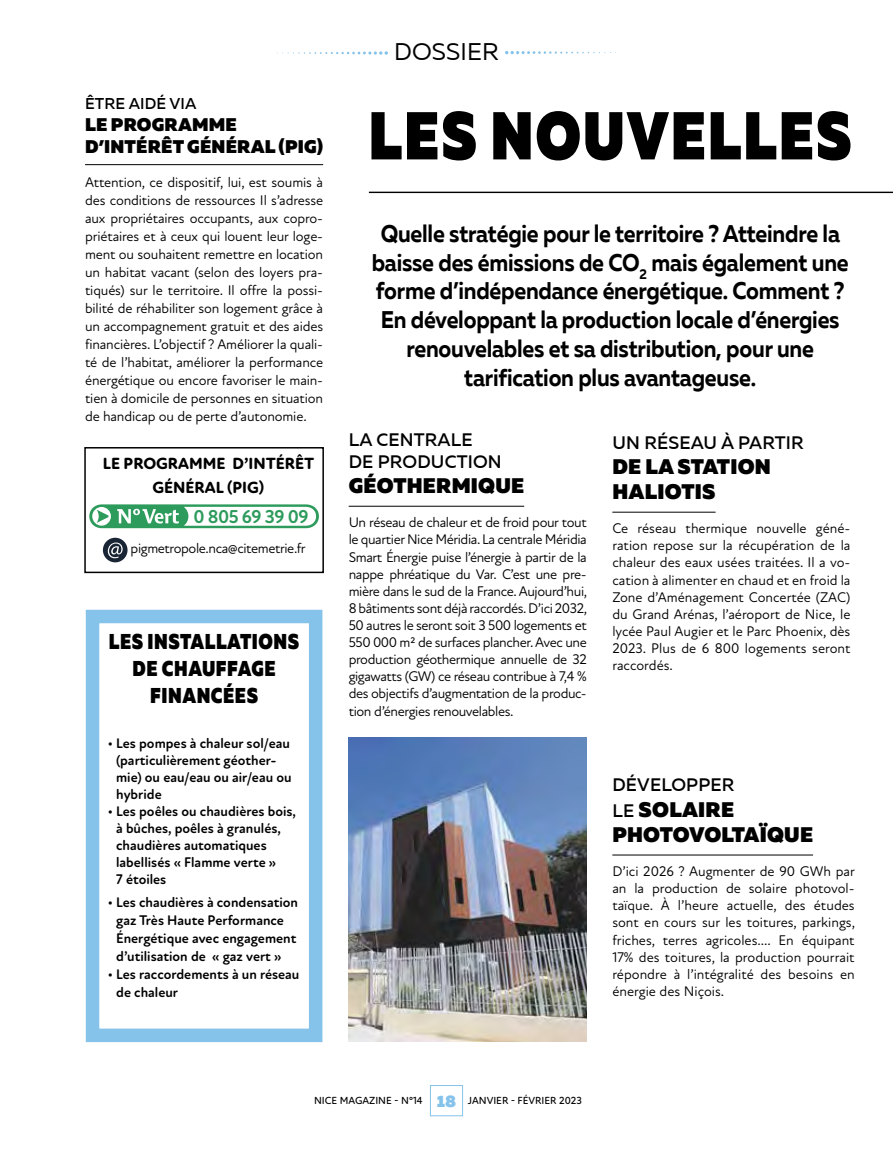
<style>
.page{position:relative;width:893px;height:1149px;background:#fff}
.page>*{position:absolute;margin:0;border:0;box-sizing:border-box;transform-origin:0 0}
.t1{font:900 67.5px "Muller";letter-spacing:.03em;color:#000;scale:.84 1}
.t2{font:700 24px/28.8px "Muller";letter-spacing:-.01em;color:#000;text-align:center;scale:.9 1}
.t3{font:24px "Muller";letter-spacing:.01em;color:#000}
.t4{font:900 21.3px/27px "Muller";letter-spacing:.03em;color:#000;text-align:center;scale:.84 1}
.t5{font:900 21px/25.2px "Muller";letter-spacing:.01em;color:#000}
.t6{font:700 19.05px "Atten Round New";letter-spacing:-.03em;color:#2d9b5c}
.t7{font:900 18.15px/21.9px "Muller";letter-spacing:.01em;color:#000}
.t8{font:500 18px/21.6px "Muller";letter-spacing:.01em;color:#000}
.t9{font:800 16.5px/24px "Atten Round New";color:#000;text-align:center}
.t10{font:900 16.5px "Muller";color:#86c3eb}
.t11{font:500 15.6px "Muller";letter-spacing:.01em;color:#000}
.t12{font:14.25px/17.1px "Atten Round New";letter-spacing:-.01em;color:#000;text-align:justify}
.t13{font:700 14.25px/17.1px "Atten Round New";color:#000}
.t14{font:14.25px "Atten Round New";letter-spacing:-.03em;color:#000}
.t15{font:500 10.5px "Atten Round New";color:#000}
.s1{font-weight:500;font-size:18px}
</style>
<div class="page">
<div style="left:430px;top:1084px;width:33px;height:31px;border:1px solid #86c3eb"></div>
<hr style="left:85px;top:164px;width:238px;height:1px;background:#000">
<div style="left:84px;top:447px;width:240px;height:126px;border:2px solid #000"></div>
<svg style="left:103px;top:537px;width:25px;height:25px"></svg>
<div style="left:86px;top:609px;width:236px;height:432px;border:14px solid #86c3eb"></div>
<svg style="left:89px;top:504px;width:230px;height:24px"></svg>
<img style="left:349px;top:737px;width:238px;height:303px">
<hr style="left:369px;top:191px;width:524px;height:2px;background:#000">
<hr style="left:349px;top:505px;width:175px;height:1px;background:#000">
<hr style="left:612px;top:511px;width:104px;height:1px;background:#000">
<hr style="left:612px;top:854px;width:201px;height:1px;background:#000">
<svg style="left:277px;top:51px;width:111px;height:4px"></svg>
<svg style="left:505px;top:51px;width:111px;height:3px"></svg>
<p class="t11" style="left:85px;top:94px;width:113px">ÊTRE AIDÉ VIA</p>
<p class="t7" style="left:85px;top:114px;width:240px">LE PROGRAMME<br>D’INTÉRÊT GÉNÉRAL (PIG)</p>
<p class="t12" style="left:85px;top:173px;width:240px;line-height:18px">Attention, ce dispositif, lui, est soumis à des conditions de ressources Il s’adresse aux propriétaires occupants, aux copro&shy;priétaires et à ceux qui louent leur loge&shy;ment ou souhaitent remettre en location un habitat vacant (selon des loyers pra&shy;tiqués) sur le territoire. Il offre la possi&shy;bilité de réhabiliter son logement grâce à un accompagnement gratuit et des aides financières. L’objectif ? Améliorer la quali&shy;té de l’habitat, améliorer la performance énergétique ou encore favoriser le main&shy;tien à domicile de personnes en situation de handicap ou de perte d’autonomie.</p>
<p class="t9" style="left:103px;top:451px;width:213px">LE PROGRAMME D’INTÉRÊT<br>GÉNÉRAL (PIG)</p>
<h3 class="t6" style="left:193px;top:505px;width:117px">0 805 69 39 09</h3>
<p class="t14" style="left:131px;top:540px;width:177px">pigmetropole.nca@citemetrie.fr</p>
<h3 class="t4" style="left:109px;top:628px;width:228px">LES INSTALLATIONS<br>DE CHAUFFAGE<br>FINANCÉES</h3>
<p class="t13" style="left:116px;top:734px;width:177px;text-indent:-8px">• Les pompes à chaleur sol/eau (particulièrement géother&shy;mie) ou eau/eau ou air/eau ou hybride</p>
<p class="t13" style="left:116px;top:802px;width:181px;text-indent:-8px">• Les poêles ou chaudières bois, à bûches, poêles à granulés, chaudières automatiques labellisés « Flamme verte »<br>7 étoiles</p>
<p class="t13" style="left:108px;top:893px;width:192px;line-height:18px;text-align:center">• Les chaudières à condensation gaz Très Haute Performance<br>Énergétique avec engagement d’utilisation de « gaz vert »</p>
<p class="t13" style="left:116px;top:965px;width:185px;line-height:18px;text-indent:-8px">• Les raccordements à un réseau de chaleur</p>
<h2 class="t3" style="left:394px;top:37px;width:106px">DOSSIER</h2>
<h1 class="t1" style="left:368px;top:93px;width:577px">LES NOUVELLES</h1>
<p class="t2" style="left:372px;top:219px;width:531px">Quelle stratégie pour le territoire ? Atteindre la baisse des émissions de CO<sub>2</sub> mais également une forme d’indépendance énergétique. Comment ?<br>En développant la production locale d’énergies renouvelables et sa distribution, pour une tarification plus avantageuse.</p>
<p class="t8" style="left:349px;top:428px;width:154px">LA CENTRALE<br>DE PRODUCTION</p>
<h3 class="t5" style="left:349px;top:473px;width:177px">GÉOTHERMIQUE</h3>
<p class="t12" style="left:349px;top:514px;width:240px">Un réseau de chaleur et de froid pour tout le quartier Nice Méridia. La centrale Méridia Smart Énergie puise l’énergie à partir de la nappe phréatique du Var. C’est une pre&shy;mière dans le sud de la France. Aujourd’hui, 8 bâtiments sont déjà raccordés. D’ici 2032, 50 autres le seront soit 3 500 logements et 550 000 m² de surfaces plancher. Avec une production géothermique annuelle de 32 gigawatts (GW) ce réseau contribue à 7,4 % des objectifs d’augmentation de la produc&shy;tion d’énergies renouvelables.</p>
<p class="t8" style="left:612px;top:431px;width:193px">UN RÉSEAU À PARTIR</p>
<h3 class="t5" style="left:612px;top:454px;width:160px">DE LA STATION<br>HALIOTIS</h3>
<p class="t12" style="left:612px;top:520px;width:240px">Ce réseau thermique nouvelle géné&shy;ration repose sur la récupération de la chaleur des eaux usées traitées. Il a vo&shy;cation à alimenter en chaud et en froid la Zone d’Aménagement Concertée (ZAC) du Grand Arénas, l’aéroport de Nice, le lycée Paul Augier et le Parc Phoenix, dès 2023. Plus de 6 800 logements seront raccordés.</p>
<p class="t8" style="left:612px;top:773px;width:124px">DÉVELOPPER</p>
<h3 class="t5" style="left:612px;top:796px;width:202px"><span class="s1">LE</span> SOLAIRE<br>PHOTOVOLTAÏQUE</h3>
<p class="t12" style="left:612px;top:862px;width:244px">D’ici 2026 ? Augmenter de 90 GWh par an la production de solaire photovol&shy;taïque. À l’heure actuelle, des études sont en cours sur les toitures, parkings, friches, terres agricoles.... En équipant 17% des toitures, la production pourrait répondre à l’intégralité des besoins en énergie des Niçois.</p>
<p class="t15" style="left:314px;top:1094px;width:110px">NICE MAGAZINE - N°14</p>
<p class="t15" style="left:468px;top:1094px;width:116px">JANVIER - FÉVRIER 2023</p>
<p class="t10" style="left:437px;top:1090px;width:21px">18</p>
</div>
